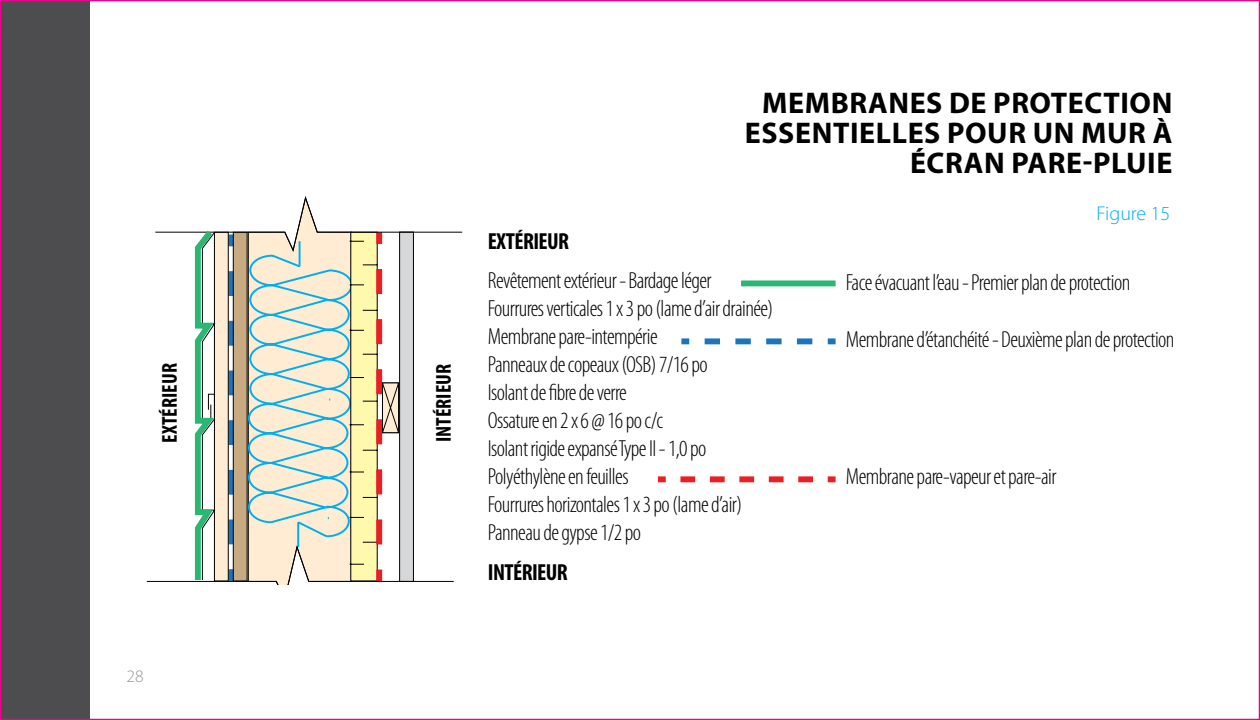
<style>
.page{position:relative;width:1260px;height:720px;background:#fff}
.page>*{position:absolute;margin:0;border:0;box-sizing:border-box;transform-origin:0 0}
.t1{font:700 30px/30px "Myriad Pro";letter-spacing:.02em;color:#000;text-align:right}
.t2{font:300 condensed 23.25px/28px "Myriad Pro";letter-spacing:-.025em;color:#000}
.t3{font:700 condensed 23.25px "Myriad Pro";letter-spacing:-.025em;color:#000}
.t4{font:700 condensed 21.5px "Myriad Pro";color:#000}
.t5{font:300 20px "Myriad Pro";color:#00aeef}
.t6{font:300 17.5px "Myriad Pro";color:#939598}
</style>
<div class="page">
<svg style="left:147px;top:196px;width:316px;height:389px"></svg>
<svg style="left:192px;top:224px;width:28px;height:361px"></svg>
<div style="left:828px;top:338px;width:8px;height:6px;background:#1c75bc"></div>
<svg style="left:704px;top:338px;width:108px;height:6px"></svg>
<div style="left:681px;top:338px;width:8px;height:6px;background:#1c75bc"></div>
<div style="left:741px;top:281px;width:95px;height:5px;background:#2bb673"></div>
<div style="left:828px;top:476px;width:8px;height:6px;background:#ed1d24"></div>
<svg style="left:680px;top:476px;width:133px;height:6px"></svg>
<div style="left:658px;top:476px;width:8px;height:6px;background:#ed1d24"></div>
<div style="left:0;top:0;width:90px;height:720px;background:#4d4d4f"></div>
<p class="t4" style="left:156px;top:443px;width:81px;rotate:-90deg">EXTÉRIEUR</p>
<p class="t4" style="left:430px;top:442px;width:80px;rotate:-90deg">INTÉRIEUR</p>
<p class="t6" style="left:126px;top:666px;width:19px">28</p>
<p class="t1" style="left:745px;top:88px;width:429px">MEMBRANES DE PROTECTION<br>ESSENTIELLES POUR UN MUR À<br>ÉCRAN PARE-PLUIE</p>
<p class="t5" style="left:1097px;top:203px;width:75px">Figure 15</p>
<p class="t3" style="left:488px;top:226px;width:83px">EXTÉRIEUR</p>
<p class="t2" style="left:488px;top:267px;width:287px">Revêtement extérieur - Bardage léger<br>Fourrures verticales 1 x 3 po (lame d’air drainée)<br>Membrane pare-intempérie<br>Panneaux de copeaux (OSB) 7/16 po<br>Isolant de fibre de verre<br>Ossature en 2 x 6 @ 16 po c/c<br>Isolant rigide expansé Type II - 1,0 po<br>Polyéthylène en feuilles<br>Fourrures horizontales 1 x 3 po (lame d’air)<br>Panneau de gypse 1/2 po</p>
<p class="t3" style="left:488px;top:557px;width:82px">INTÉRIEUR</p>
<p class="t2" style="left:846px;top:269px;width:286px">Face évacuant l’eau - Premier plan de protection</p>
<p class="t2" style="left:846px;top:326px;width:330px">Membrane d’étanchéité - Deuxième plan de protection</p>
<p class="t2" style="left:846px;top:462px;width:212px">Membrane pare-vapeur et pare-air</p>
</div>
